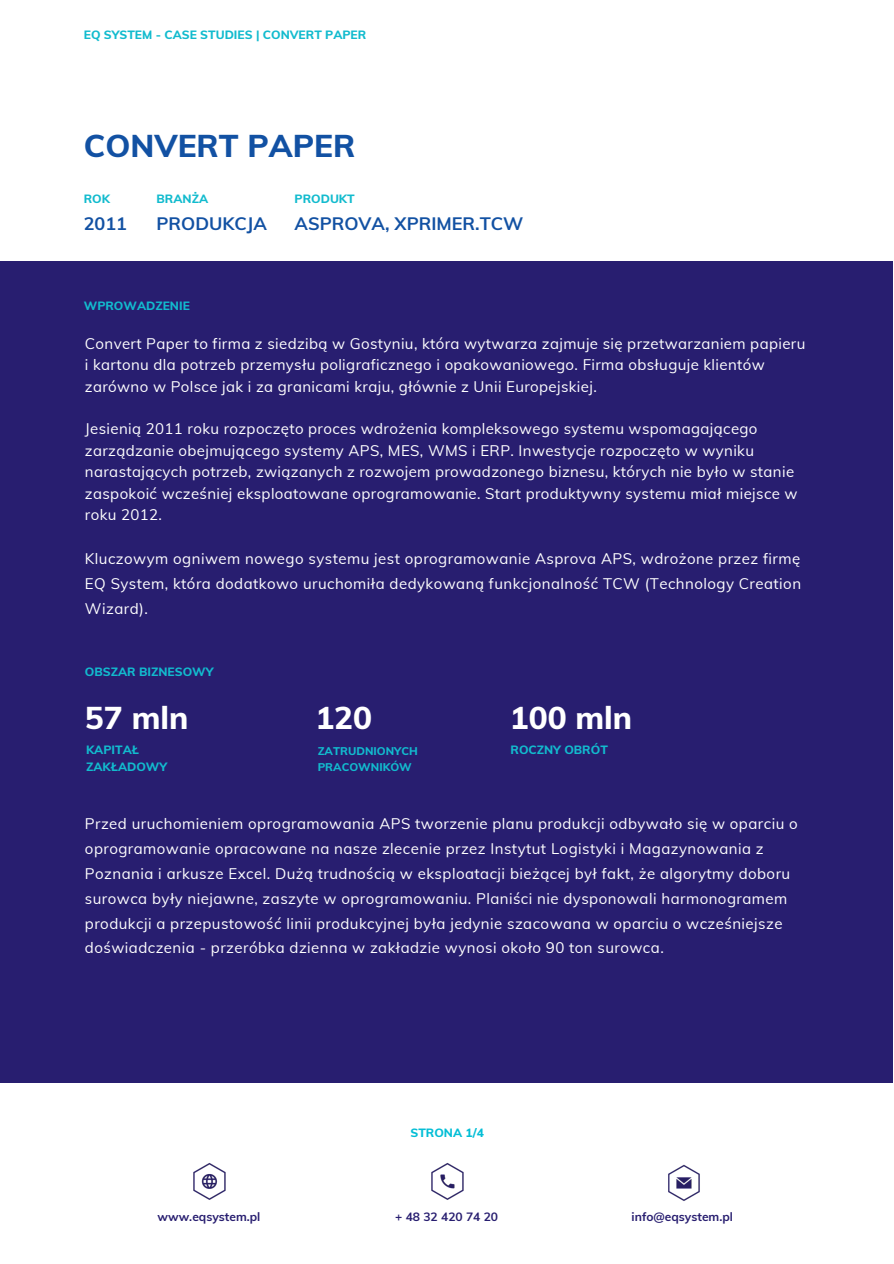
<style>
.page{position:relative;width:894px;height:1264px;background:#fff}
.page>*{position:absolute;margin:0;border:0;box-sizing:border-box;transform-origin:0 0}
.t1{font:800 31.5px "Muli";color:#fff}
.t2{font:800 31.5px "Muli";color:#1251a3}
.t3{font:700 18px "Muli";color:#1251a3}
.t4{font:15px/24.8px "Muli";letter-spacing:.025em;color:#fff}
.t5{font:800 12px/16.6px "Muli";color:#12bbce}
.t6{font:700 12px "Muli";color:#281e70}
.t7{font:800 12px "Muli";color:#04bed6}
.t8{font:800 11.25px/15.5px "Muli";color:#12bbce}
</style>
<div class="page">
<div style="left:0;top:261px;width:892px;height:822px;background:#281e70"></div>
<img style="left:193px;top:1163px;width:33px;height:37px">
<img style="left:431px;top:1163px;width:33px;height:37px">
<img style="left:668px;top:1164px;width:32px;height:37px">
<p class="t5" style="left:84px;top:27px;width:284px">EQ SYSTEM - CASE STUDIES | CONVERT PAPER</p>
<h1 class="t2" style="left:84px;top:125px;width:273px">CONVERT PAPER</h1>
<p class="t5" style="left:84px;top:190px;width:28px">ROK</p>
<p class="t5" style="left:156px;top:190px;width:53px">BRANŻA</p>
<p class="t5" style="left:294px;top:190px;width:62px">PRODUKT</p>
<p class="t3" style="left:84px;top:212px;width:45px">2011</p>
<p class="t3" style="left:156px;top:212px;width:112px">PRODUKCJA</p>
<p class="t3" style="left:294px;top:212px;width:230px">ASPROVA, XPRIMER.TCW</p>
<p class="t5" style="left:84px;top:297px;width:107px">WPROWADZENIE</p>
<p class="t4" style="left:85px;top:332px;width:721px;line-height:21.5px">Convert Paper to firma z siedzibą w Gostyniu, która wytwarza zajmuje się przetwarzaniem papieru i kartonu dla potrzeb przemysłu poligraficznego i opakowaniowego. Firma obsługuje klientów zarówno w Polsce jak i za granicami kraju, głównie z Unii Europejskiej.</p>
<p class="t4" style="left:85px;top:418px;width:714px;line-height:21.5px">Jesienią 2011 roku rozpoczęto proces wdrożenia kompleksowego systemu wspomagającego zarządzanie obejmującego systemy APS, MES, WMS i ERP. Inwestycje rozpoczęto w wyniku narastających potrzeb, związanych z rozwojem prowadzonego biznesu, których nie było w stanie zaspokoić wcześniej eksploatowane oprogramowanie. Start produktywny systemu miał miejsce w roku 2012.</p>
<p class="t4" style="left:85px;top:546px;width:717px;text-align:justify">Kluczowym ogniwem nowego systemu jest oprogramowanie Asprova APS, wdrożone przez firmę EQ System, która dodatkowo uruchomiła dedykowaną funkcjonalność TCW (Technology Creation Wizard).</p>
<p class="t5" style="left:85px;top:663px;width:130px">OBSZAR BIZNESOWY</p>
<h1 class="t1" style="left:85px;top:697px;width:105px">57 mln</h1>
<p class="t5" style="left:86px;top:741px;width:83px">KAPITAŁ<br>ZAKŁADOWY</p>
<h1 class="t1" style="left:315px;top:697px;width:58px">120</h1>
<p class="t8" style="left:317px;top:743px;width:101px">ZATRUDNIONYCH<br>PRACOWNIKÓW</p>
<h1 class="t1" style="left:509px;top:697px;width:124px">100 mln</h1>
<p class="t5" style="left:510px;top:741px;width:99px">ROCZNY OBRÓT</p>
<p class="t4" style="left:85px;top:811px;width:714px">Przed uruchomieniem oprogramowania APS tworzenie planu produkcji odbywało się w oparciu o oprogramowanie opracowane na nasze zlecenie przez Instytut Logistyki i Magazynowania z Poznania i arkusze Excel. Dużą trudnością w eksploatacji bieżącej był fakt, że algorytmy doboru surowca były niejawne, zaszyte w oprogramowaniu. Planiści nie dysponowali harmonogramem produkcji a przepustowość linii produkcyjnej była jedynie szacowana w oparciu o wcześniejsze doświadczenia - przeróbka dzienna w zakładzie wynosi około 90 ton surowca.</p>
<p class="t7" style="left:410px;top:1124px;width:75px">STRONA 1/4</p>
<p class="t6" style="left:157px;top:1208px;width:104px">www.eqsystem.pl</p>
<p class="t6" style="left:395px;top:1208px;width:104px">+ 48 32 420 74 20</p>
<p class="t6" style="left:631px;top:1208px;width:103px">info@eqsystem.pl</p>
</div>
